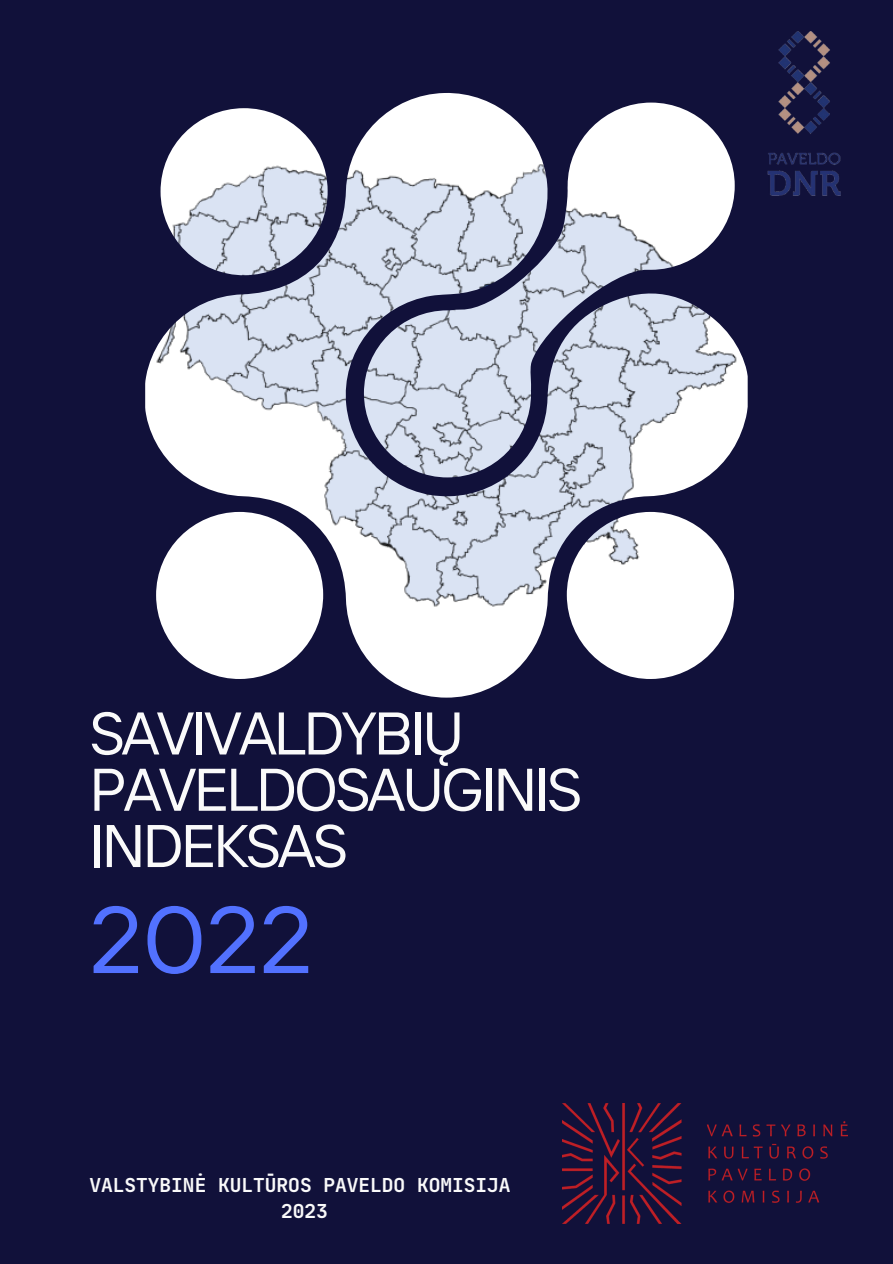
<style>
.page{position:relative;width:893px;height:1264px;background:#fff}
.page>*{position:absolute;margin:0;border:0;box-sizing:border-box;transform-origin:0 0}
.t1{font:94.5px "TT Interphases";color:#5271ff}
.t2{font:60px/56.2px "TT Interphases";letter-spacing:-.05em;color:#fafafa}
.t3{font:700 19.5px "Jet Brains Mono";color:#fafafa}
</style>
<div class="page">
<div style="left:0;top:0;width:892px;height:1263px;background:#11113a"></div>
<img style="left:562px;top:1103px;width:285px;height:120px">
<img style="left:145px;top:93px;width:603px;height:604px">
<img style="left:767px;top:31px;width:73px;height:164px">
<p class="t2" style="left:89px;top:703px;width:494px">SAVIVALDYBIŲ<br>PAVELDOSAUGINIS<br>INDEKSAS</p>
<p class="t1" style="left:89px;top:878px;width:225px">2022</p>
<h2 class="t3" style="left:89px;top:1172px;width:423px">VALSTYBINĖ KULTŪROS PAVELDO KOMISIJA</h2>
<h1 class="t3" style="left:281px;top:1198px;width:48px">2023</h1>
</div>
